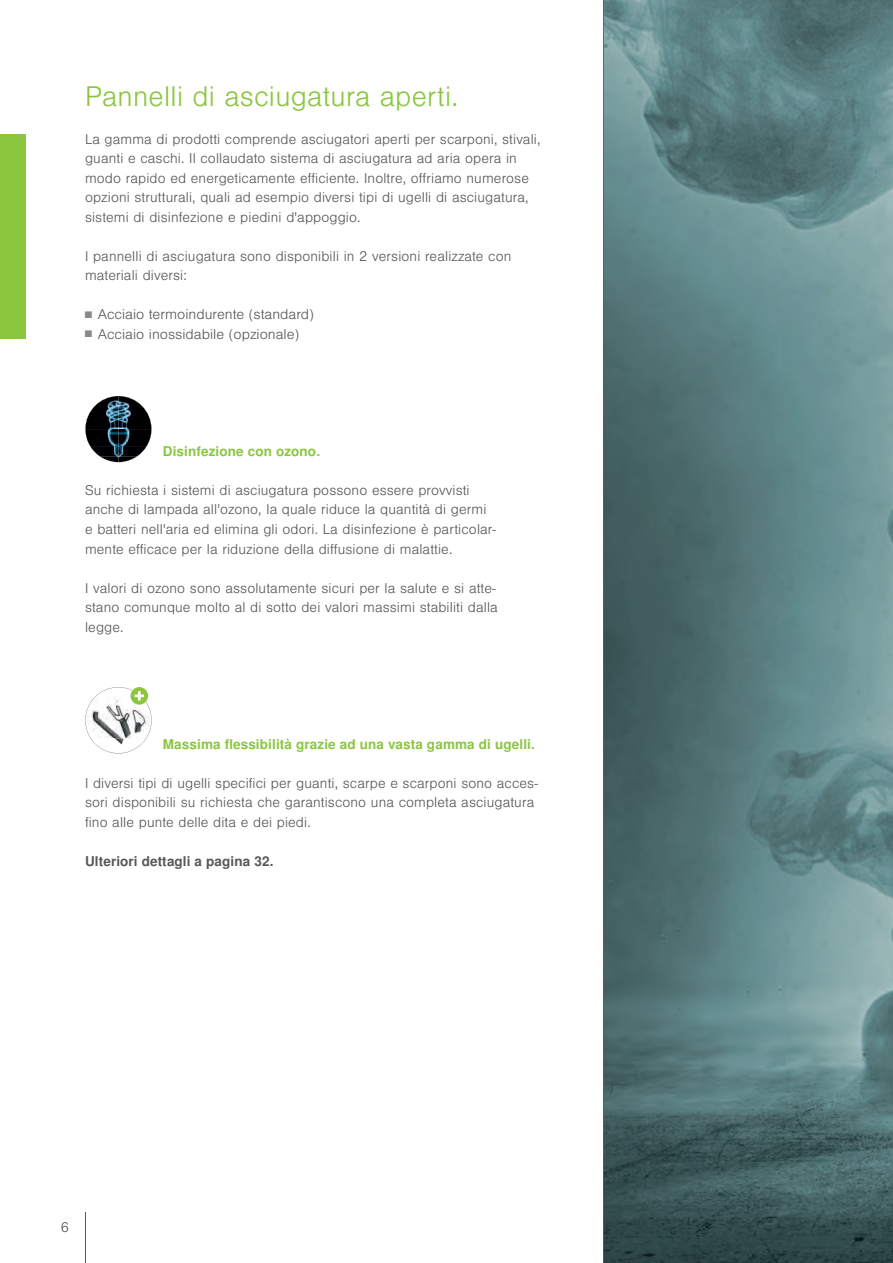
<style>
.page{position:relative;width:893px;height:1263px;background:#fff}
.page>*{position:absolute;margin:0;border:0;box-sizing:border-box;transform-origin:0 0}
.t1{font:300 27px "Nimbus San LOT";letter-spacing:.01em;color:#8bc63e}
.t2{font:300 13.5px/19.5px "Nimbus San LOT";letter-spacing:.01em;color:#57585a}
.t3{font:700 13.5px "Nimbus San LOT";letter-spacing:.01em;color:#8bc63e}
.t4{font:700 13.5px "Nimbus San LOT";letter-spacing:.01em;color:#57585a}
.s1{font-size:9px;color:#87898c}
</style>
<div class="page">
<hr style="left:85px;top:1212px;width:1px;height:51px;background:#57585a">
<img style="left:604px;top:0;width:289px;height:472px">
<img style="left:604px;top:472px;width:289px;height:475px">
<img style="left:604px;top:947px;width:289px;height:316px">
<svg style="left:85px;top:687px;width:67px;height:66px"></svg>
<svg style="left:85px;top:396px;width:67px;height:66px"></svg>
<div style="left:0;top:134px;width:26px;height:205px;background:#8bc63e"></div>
<h1 class="t1" style="left:85px;top:81px;width:375px">Pannelli di asciugatura aperti.</h1>
<p class="t2" style="left:85px;top:129px;width:457px">La gamma di prodotti comprende asciugatori aperti per scarponi, stivali, guanti e caschi. Il collaudato sistema di asciugatura ad aria opera in modo rapido ed energeticamente efficiente. Inoltre, offriamo numerose opzioni strutturali, quali ad esempio diversi tipi di ugelli di asciugatura, sistemi di disinfezione e piedini d'appoggio.</p>
<p class="t2" style="left:85px;top:247px;width:428px">I pannelli di asciugatura sono disponibili in 2 versioni realizzate con materiali diversi:</p>
<p class="t2" style="left:85px;top:305px;width:231px"><span class="s1">■</span> Acciaio termoindurente (standard)</p>
<p class="t2" style="left:85px;top:325px;width:216px"><span class="s1">■</span> Acciaio inossidabile (opzionale)</p>
<p class="t3" style="left:163px;top:443px;width:159px">Disinfezione con ozono.</p>
<p class="t2" style="left:85px;top:481px;width:412px">Su richiesta i sistemi di asciugatura possono essere provvisti anche di lampada all'ozono, la quale riduce la quantità di germi e batteri nell'aria ed elimina gli odori. La disinfezione è particolar&shy;mente efficace per la riduzione della diffusione di malattie.</p>
<p class="t2" style="left:85px;top:578px;width:414px">I valori di ozono sono assolutamente sicuri per la salute e si atte&shy;stano comunque molto al di sotto dei valori massimi stabiliti dalla legge.</p>
<p class="t3" style="left:163px;top:736px;width:374px">Massima flessibilità grazie ad una vasta gamma di ugelli.</p>
<p class="t2" style="left:85px;top:773px;width:454px">I diversi tipi di ugelli specifici per guanti, scarpe e scarponi sono acces&shy;sori disponibili su richiesta che garantiscono una completa asciugatura fino alle punte delle dita e dei piedi.</p>
<p class="t4" style="left:85px;top:853px;width:190px">Ulteriori dettagli a pagina 32.</p>
<p class="t2" style="left:61px;top:1218px;width:10px">6</p>
</div>
